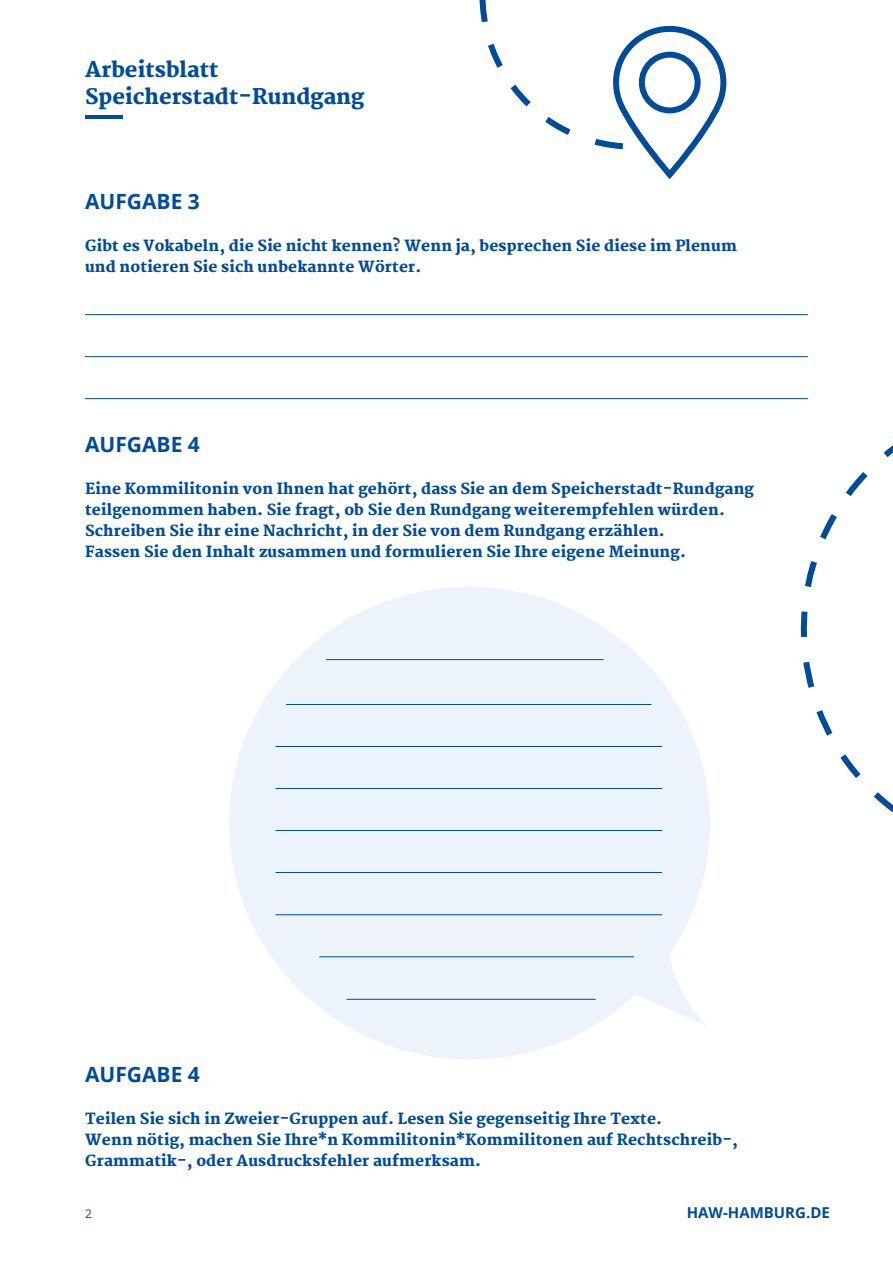
<style>
.page{position:relative;width:893px;height:1263px;background:#fff}
.page>*{position:absolute;margin:0;border:0;box-sizing:border-box;transform-origin:0 0}
.t1{font:800 21px/27px "Martel";color:#004c98}
.t2{font:700 21px "Open Sans";color:#004c98}
.t3{font:800 15px/21px "Martel";letter-spacing:.01em;color:#004c98}
.t4{font:700 15px "Open Sans";color:#004c98}
.t5{font:12px "Open Sans";color:#004c98}
</style>
<div class="page">
<svg style="left:229px;top:587px;width:481px;height:472px;fill:#edf3fa"></svg>
<hr style="left:276px;top:746px;width:386px;height:1px;background:#004c98">
<hr style="left:276px;top:830px;width:386px;height:1px;background:#004c98">
<hr style="left:276px;top:914px;width:386px;height:1px;background:#004c98">
<hr style="left:286px;top:704px;width:365px;height:1px;background:#004c98">
<hr style="left:276px;top:788px;width:386px;height:1px;background:#004c98">
<hr style="left:276px;top:872px;width:386px;height:1px;background:#004c98">
<hr style="left:319px;top:956px;width:315px;height:1px;background:#004c98">
<hr style="left:85px;top:115px;width:38px;height:4px;background:#004c98">
<hr style="left:85px;top:314px;width:723px;height:1px;background:#004c98">
<hr style="left:85px;top:398px;width:723px;height:1px;background:#004c98">
<hr style="left:85px;top:356px;width:723px;height:1px;background:#004c98">
<hr style="left:326px;top:659px;width:277px;height:1px;background:#004c98">
<hr style="left:347px;top:999px;width:249px;height:1px;background:#004c98">
<svg style="left:784px;top:398px;width:109px;height:414px"></svg>
<svg style="left:479px;top:0;width:248px;height:179px"></svg>
<h1 class="t1" style="left:85px;top:56px;width:281px">Arbeitsblatt<br>Speicherstadt-Rundgang</h1>
<h1 class="t2" style="left:85px;top:187px;width:116px">AUFGABE 3</h1>
<p class="t3" style="left:85px;top:236px;width:653px">Gibt es Vokabeln, die Sie nicht kennen? Wenn ja, besprechen Sie diese im Plenum und notieren Sie sich unbekannte Wörter.</p>
<h1 class="t2" style="left:85px;top:429px;width:116px">AUFGABE 4</h1>
<p class="t3" style="left:85px;top:478px;width:670px">Eine Kommilitonin von Ihnen hat gehört, dass Sie an dem Speicherstadt-Rundgang teilgenommen haben. Sie fragt, ob Sie den Rundgang weiterempfehlen würden.<br>Schreiben Sie ihr eine Nachricht, in der Sie von dem Rundgang erzählen.<br>Fassen Sie den Inhalt zusammen und formulieren Sie Ihre eigene Meinung.</p>
<h1 class="t2" style="left:85px;top:1059px;width:116px">AUFGABE 4</h1>
<p class="t3" style="left:85px;top:1108px;width:654px">Teilen Sie sich in Zweier-Gruppen auf. Lesen Sie gegenseitig Ihre Texte.<br>Wenn nötig, machen Sie Ihre*n Kommilitonin*Kommilitonen auf Rechtschreib-,<br>Grammatik-, oder Ausdrucksfehler aufmerksam.</p>
<p class="t5" style="left:85px;top:1205px;width:8px">2</p>
<p class="t4" style="left:687px;top:1202px;width:145px">HAW-HAMBURG.DE</p>
</div>
